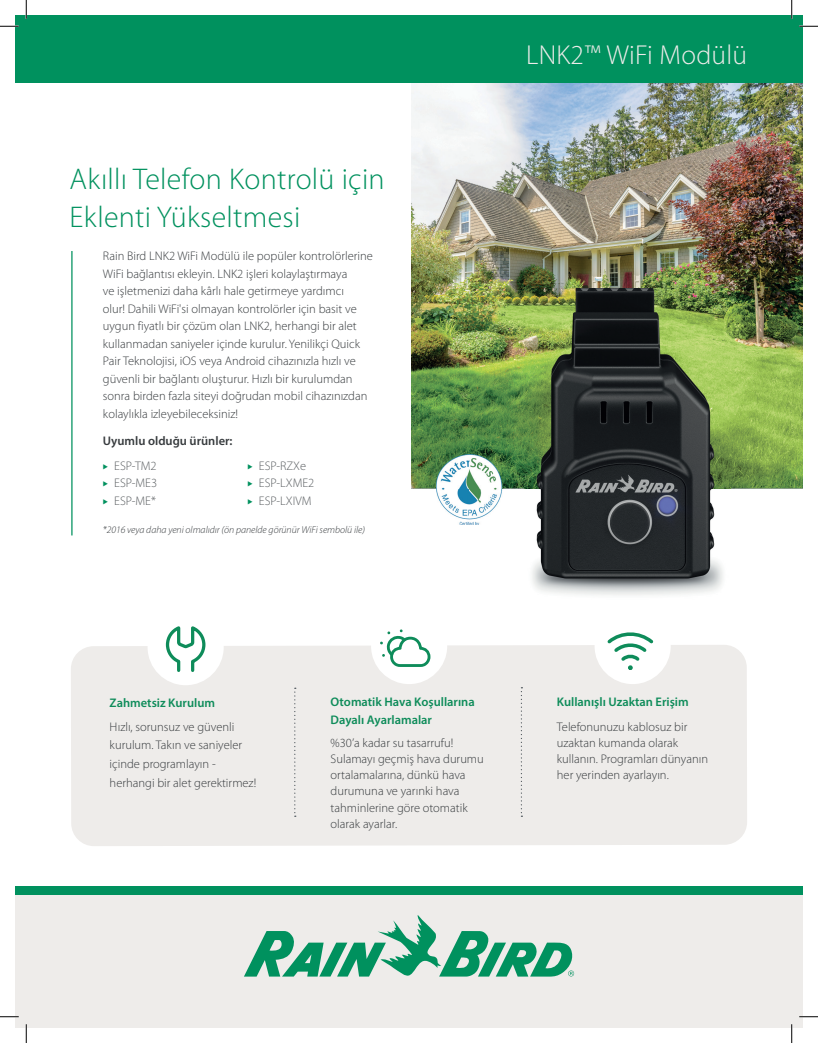
<style>
.page{position:relative;width:818px;height:1043px;background:#fff}
.page>*{position:absolute;margin:0;border:0;box-sizing:border-box;transform-origin:0 0}
.t1{font:300 30px/37.5px "Myriad Pro";letter-spacing:.01em;color:#00915e}
.t2{font:300 27.5px "Myriad Pro";letter-spacing:.01em;color:#eeecea}
.t3{font:300 12.5px/17.5px "Myriad Pro";color:#373b3e}
.t4{font:600 12.5px/18px "Myriad Pro";color:#0e8c5a}
.t5{font:300 12.5px "Myriad Pro";color:#5a5e61}
.t6{font:600 12.5px "Myriad Pro";color:#373b3e}
.t7{font:italic 300 10px "Myriad Pro";color:#373b3e}
.s1{color:#00915e}
</style>
<div class="page">
<div style="left:15px;top:895px;width:787px;height:133px;background:#eeecea"></div>
<svg style="left:244px;top:915px;width:330px;height:62px"></svg>
<div style="left:15px;top:886px;width:787px;height:8px;background:#00915e"></div>
<img style="left:411px;top:82px;width:391px;height:406px">
<img style="left:524px;top:288px;width:206px;height:307px">
<img style="left:436px;top:454px;width:67px;height:71px">
<hr style="left:71px;top:251px;width:1px;height:284px;background:#00915e">
<div style="left:71px;top:645px;width:676px;height:201px;background:#eeecea"></div>
<svg style="left:294px;top:687px;width:2px;height:129px"></svg>
<svg style="left:520px;top:687px;width:2px;height:129px"></svg>
<div style="left:371px;top:608px;width:76px;height:76px;background:#fff;border-radius:50%"></div>
<svg style="left:381px;top:631px;width:50px;height:36px"></svg>
<div style="left:147px;top:609px;width:77px;height:76px;background:#fff;border-radius:50%"></div>
<svg style="left:165px;top:626px;width:41px;height:46px"></svg>
<div style="left:594px;top:608px;width:76px;height:76px;background:#fff;border-radius:50%"></div>
<svg style="left:607px;top:632px;width:47px;height:38px"></svg>
<div style="left:15px;top:15px;width:787px;height:67px;background:#00915e"></div>
<svg style="left:0;top:25px;width:19px;height:2px"></svg>
<svg style="left:799px;top:25px;width:19px;height:2px"></svg>
<svg style="left:0;top:1016px;width:19px;height:1px"></svg>
<svg style="left:799px;top:1015px;width:19px;height:2px"></svg>
<svg style="left:25px;top:0;width:2px;height:19px"></svg>
<svg style="left:25px;top:1024px;width:2px;height:18px"></svg>
<svg style="left:790px;top:0;width:2px;height:19px"></svg>
<svg style="left:791px;top:1024px;width:1px;height:18px"></svg>
<h1 class="t1" style="left:70px;top:160px;width:316px">Akıllı Telefon Kontrolü için<br>Eklenti Yükseltmesi</h1>
<p class="t3" style="left:103px;top:247px;width:271px">Rain Bird LNK2 WiFi Modülü ile popüler kontrolörlerine WiFi bağlantısı ekleyin. LNK2 işleri kolaylaştırmaya<br>ve işletmenizi daha kârlı hale getirmeye yardımcı<br>olur! Dahili WiFi'si olmayan kontrolörler için basit ve uygun fiyatlı bir çözüm olan LNK2, herhangi bir alet kullanmadan saniyeler içinde kurulur. Yenilikçi Quick Pair Teknolojisi, iOS veya Android cihazınızla hızlı ve güvenli bir bağlantı oluşturur. Hızlı bir kurulumdan sonra birden fazla siteyi doğrudan mobil cihazınızdan kolaylıkla izleyebileceksiniz!</p>
<p class="t6" style="left:103px;top:433px;width:131px">Uyumlu olduğu ürünler:</p>
<p class="t5" style="left:103px;top:458px;width:55px"><span class="s1">◆</span> ESP-TM2</p>
<p class="t5" style="left:103px;top:475px;width:56px"><span class="s1">◆</span> ESP-ME3</p>
<p class="t5" style="left:103px;top:493px;width:55px"><span class="s1">◆</span> ESP-ME*</p>
<p class="t5" style="left:248px;top:458px;width:60px"><span class="s1">◆</span> ESP-RZXe</p>
<p class="t5" style="left:248px;top:475px;width:68px"><span class="s1">◆</span> ESP-LXME2</p>
<p class="t5" style="left:248px;top:493px;width:65px"><span class="s1">◆</span> ESP-LXIVM</p>
<p class="t7" style="left:103px;top:524px;width:264px">*2016 veya daha yeni olmalıdır (ön panelde görünür WiFi sembolü ile)</p>
<h2 class="t2" style="left:526px;top:39px;width:222px">LNK2™ WiFi Modülü</h2>
<p class="t4" style="left:110px;top:693px;width:107px">Zahmetsiz Kurulum</p>
<p class="t3" style="left:110px;top:717px;width:148px;line-height:18.8px">Hızlı, sorunsuz ve güvenli kurulum. Takın ve saniyeler içinde programlayın - herhangi bir alet gerektirmez!</p>
<p class="t4" style="left:330px;top:693px;width:146px">Otomatik Hava Koşullarına<br>Dayalı Ayarlamalar</p>
<p class="t3" style="left:330px;top:734px;width:155px;line-height:16.2px">%30’a kadar su tasarrufu!<br>Sulamayı geçmiş hava durumu ortalamalarına, dünkü hava durumuna ve yarınki hava tahminlerine göre otomatik olarak ayarlar.</p>
<p class="t4" style="left:557px;top:693px;width:133px">Kullanışlı Uzaktan Erişim</p>
<p class="t3" style="left:557px;top:718px;width:153px;line-height:16.2px">Telefonunuzu kablosuz bir uzaktan kumanda olarak kullanın. Programları dünyanın her yerinden ayarlayın.</p>
</div>
